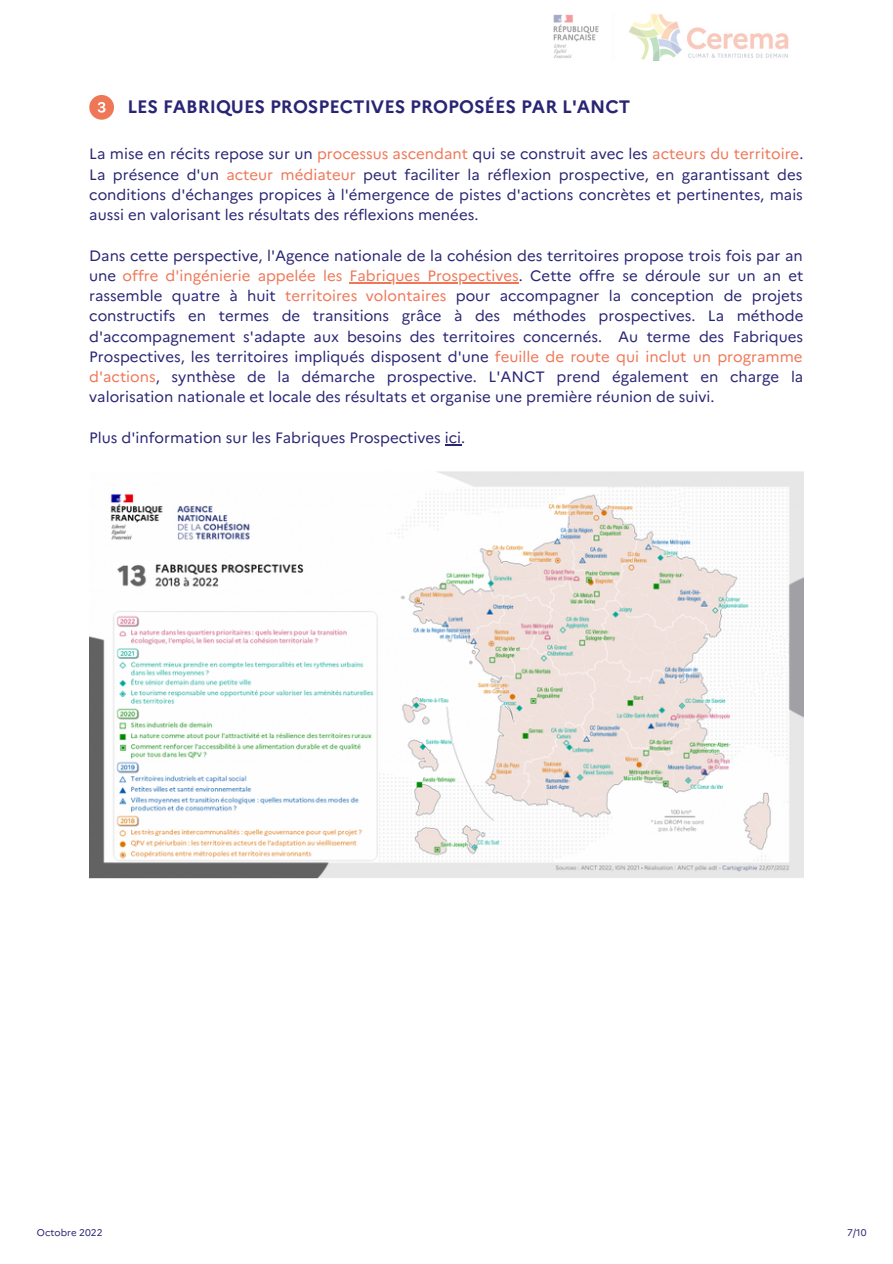
<style>
.page{position:relative;width:893px;height:1264px;background:#fff}
.page>*{position:absolute;margin:0;border:0;box-sizing:border-box;transform-origin:0 0}
.t1{font:700 18px "Marianne";color:#292574}
.t2{font:15px/20.2px "Marianne";color:#292574;text-align:justify}
.t3{font:9.75px "Marianne";color:#292574}
.s1{color:#ef7757}
</style>
<div class="page">
<img style="left:553px;top:14px;width:236px;height:47px">
<svg style="left:89px;top:95px;width:25px;height:25px"></svg>
<img style="left:89px;top:471px;width:714px;height:407px">
<hr style="left:349px;top:282px;width:169px;height:1px;background:#ef7757">
<svg style="left:445px;top:444px;width:16px;height:1px"></svg>
<p class="t1" style="left:127px;top:96px;width:504px">LES FABRIQUES PROSPECTIVES PROPOSÉES PAR L'ANCT</p>
<p class="t2" style="left:89px;top:144px;width:715px">La mise en récits repose sur un <span class="s1">processus ascendant</span> qui se construit avec les <span class="s1">acteurs du territoire</span>.<br>La présence d'un <span class="s1">acteur médiateur</span> peut faciliter la réflexion prospective, en garantissant des conditions d'échanges propices à l'émergence de pistes d'actions concrètes et pertinentes, mais aussi en valorisant les résultats des réflexions menées.</p>
<p class="t2" style="left:89px;top:245px;width:715px">Dans cette perspective, l'Agence nationale de la cohésion des territoires propose trois fois par an une <span class="s1">offre d'ingénierie appelée les Fabriques Prospectives</span>. Cette offre se déroule sur un an et rassemble quatre à huit <span class="s1">territoires volontaires</span> pour accompagner la conception de projets constructifs en termes de transitions grâce à des méthodes prospectives. La méthode d'accompagnement s'adapte aux besoins des territoires concernés. Au terme des Fabriques Prospectives, les territoires impliqués disposent d'une <span class="s1">feuille de route qui inclut un programme d'actions</span>, synthèse de la démarche prospective. L'ANCT prend également en charge la valorisation nationale et locale des résultats et organise une première réunion de suivi.</p>
<p class="t2" style="left:89px;top:427px;width:377px">Plus d'information sur les Fabriques Prospectives ici.</p>
<p class="t3" style="left:37px;top:1226px;width:67px">Octobre 2022</p>
<p class="t3" style="left:847px;top:1226px;width:21px">7/10</p>
</div>
